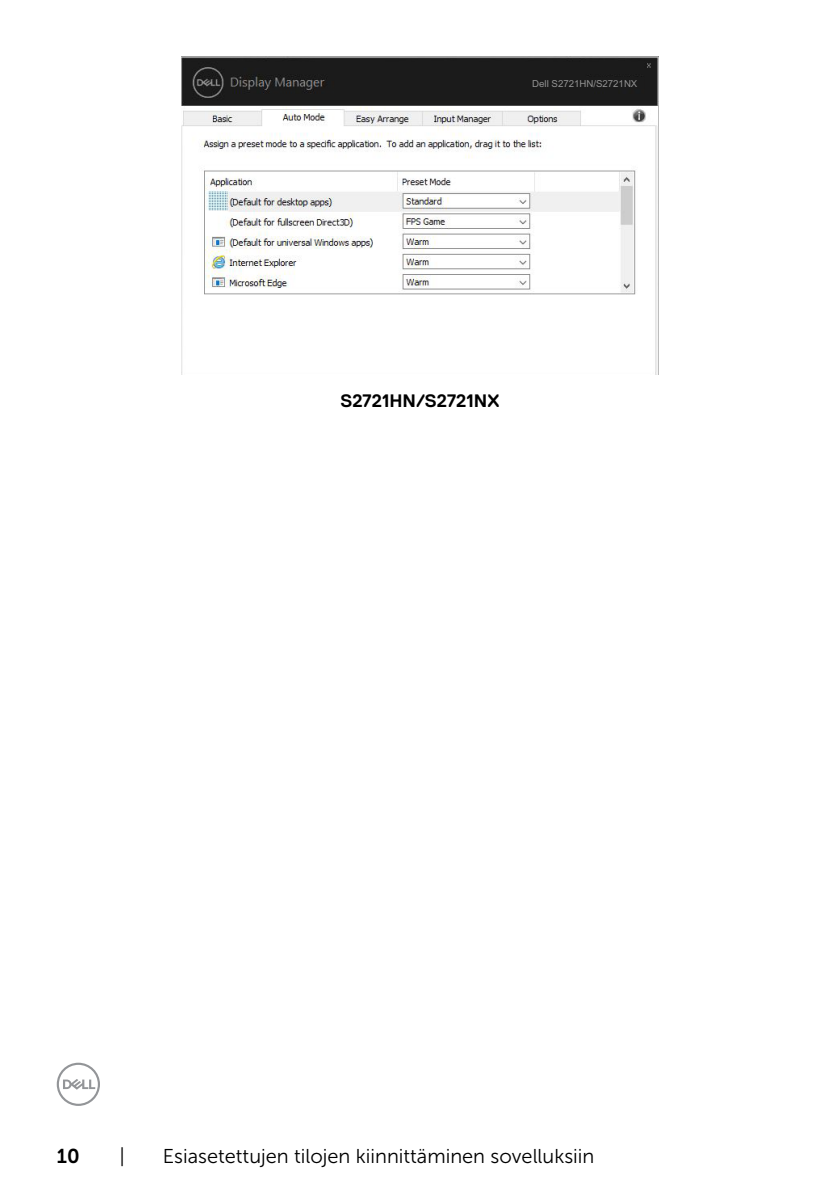
<style>
.page{position:relative;width:840px;height:1191px;background:#fff}
.page>*{position:absolute;margin:0;border:0;box-sizing:border-box;transform-origin:0 0}
.t1{font:20px "Museo Sans For Dell 300";color:#000}
.t2{font:20px "Museo Sans For Dell 700";color:#000}
.t3{font:700 18px "Dell Replica";color:#000}
.t4{font:9.6px "Arial";color:#939393}
</style>
<div class="page">
<svg style="left:57px;top:1062px;width:43px;height:44px"></svg>
<img style="left:182px;top:57px;width:475px;height:318px">
<div style="left:539px;top:77px;width:104px;height:12px;background:#1b1b1b"></div>
<p class="t4" style="left:532px;top:78px;width:107px">Dell S2721HN/S2721NX</p>
<p class="t3" style="left:340px;top:390px;width:160px">S2721HN/S2721NX</p>
<p class="t2" style="left:57px;top:1144px;width:24px">10</p>
<p class="t1" style="left:120px;top:1145px;width:7px">|</p>
<p class="t1" style="left:163px;top:1145px;width:433px">Esiasetettujen tilojen kiinnittäminen sovelluksiin</p>
</div>
